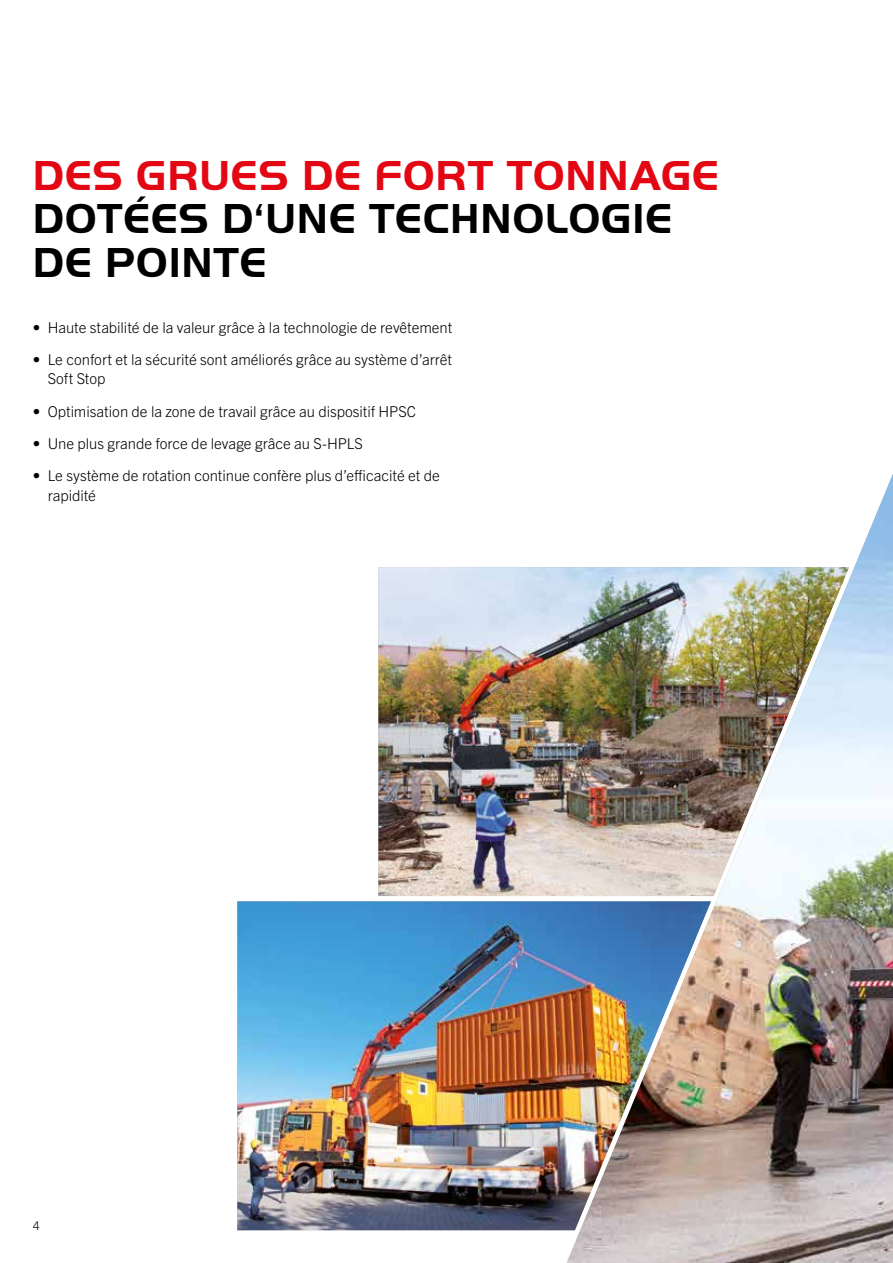
<style>
.page{position:relative;width:893px;height:1263px;background:#fff}
.page>*{position:absolute;margin:0;border:0;box-sizing:border-box;transform-origin:0 0}
.t1{font:700 43.5px/43.5px "Palfinger Handel Gothic";letter-spacing:.02em;color:#000}
.t2{font:700 43.5px "Palfinger Handel Gothic";letter-spacing:.02em;color:#e30613}
.t3{font:300 15px/19.5px "Trade Gothic Next LT Pro";color:#000}
.t4{font:300 12px "Trade Gothic Next LT Pro";color:#000}
</style>
<div class="page">
<img style="left:567px;top:474px;width:326px;height:789px">
<img style="left:237px;top:901px;width:474px;height:329px">
<img style="left:378px;top:567px;width:471px;height:329px">
<h1 class="t2" style="left:33px;top:151px;width:687px">DES GRUES DE FORT TONNAGE</h1>
<h1 class="t1" style="left:33px;top:197px;width:641px">DOTÉES D‘UNE TECHNOLOGIE<br>DE POINTE</h1>
<p class="t3" style="left:33px;top:316px;width:421px">• Haute stabilité de la valeur grâce à la technologie de revêtement</p>
<p class="t3" style="left:48px;top:349px;width:406px;text-indent:-15px">• Le confort et la sécurité sont améliorés grâce au système d’arrêt<br>Soft Stop</p>
<p class="t3" style="left:33px;top:400px;width:385px">• Optimisation de la zone de travail grâce au dispositif HPSC</p>
<p class="t3" style="left:33px;top:433px;width:332px">• Une plus grande force de levage grâce au S-HPLS</p>
<p class="t3" style="left:48px;top:465px;width:394px;text-indent:-15px">• Le système de rotation continue confère plus d’efficacité et de rapidité</p>
<p class="t4" style="left:33px;top:1217px;width:8px">4</p>
</div>
